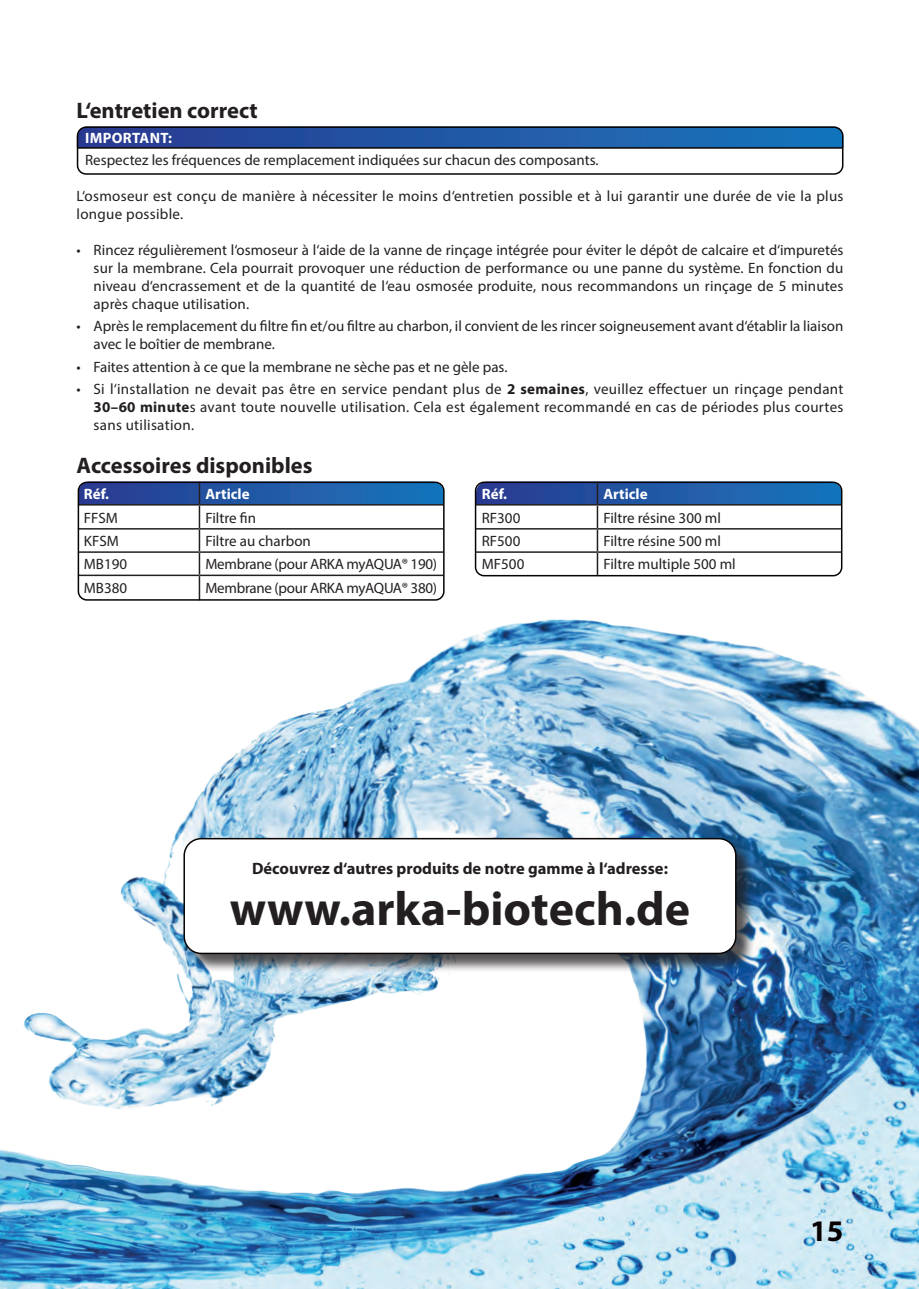
<style>
.page{position:relative;width:919px;height:1289px;background:#fff}
.page>*{position:absolute;margin:0;border:0;box-sizing:border-box;transform-origin:0 0}
.t1{font:700 48px "Myriad Pro";color:#231f20}
.t2{font:700 30px "Myriad Pro";color:#080302}
.t3{font:700 22.5px "Myriad Pro";color:#231f20}
.t4{font:700 16.5px "Myriad Pro";color:#231f20}
.t5{font:15px/18px "Myriad Pro";color:#231f20;text-align:justify}
.t6{font:15px/18px "Myriad Pro";letter-spacing:.02em;color:#231f20}
.t7{font:15px "Myriad Pro";letter-spacing:-.02em;color:#231f20}
.t8{font:700 15px "Myriad Pro";color:#fff}
.t9{font:700 15px "Myriad Pro";letter-spacing:.02em;color:#fff}
.s1{font-weight:700}
</style>
<div class="page">
<img style="left:0;top:557px;width:918px;height:731px">
<svg style="left:77px;top:127px;width:766px;height:20px;background:#2058a5"></svg>
<div style="left:77px;top:126px;width:766px;height:49px;border:2px solid #080302;border-radius:9px"></div>
<hr style="left:78px;top:147px;width:764px;height:2px;background:#080302">
<div style="left:185px;top:840px;width:570px;height:133px;background:#231f20;opacity:.75"></div>
<div style="left:184px;top:838px;width:551px;height:115px;background:#fff;border-radius:17px"></div>
<div style="left:183px;top:837px;width:553px;height:117px;border:2px solid #080302;border-radius:17px"></div>
<svg style="left:478px;top:484px;width:363px;height:20px;background:#2057a5"></svg>
<svg style="left:78px;top:484px;width:366px;height:116px"></svg>
<div style="left:78px;top:481px;width:366px;height:119px;border:2px solid #080302;border-radius:9px"></div>
<div style="left:475px;top:481px;width:367px;height:95px;border:2px solid #080302;border-radius:9px"></div>
<hr style="left:596px;top:481px;width:2px;height:23px;background:#231f20">
<hr style="left:476px;top:504px;width:121px;height:1px;background:#231f20">
<hr style="left:597px;top:504px;width:244px;height:1px;background:#231f20">
<hr style="left:596px;top:505px;width:2px;height:23px;background:#231f20">
<hr style="left:596px;top:529px;width:2px;height:22px;background:#231f20">
<hr style="left:596px;top:553px;width:2px;height:22px;background:#231f20">
<hr style="left:476px;top:528px;width:121px;height:1px;background:#231f20">
<hr style="left:597px;top:528px;width:244px;height:1px;background:#231f20">
<hr style="left:476px;top:551px;width:121px;height:2px;background:#231f20">
<hr style="left:597px;top:551px;width:244px;height:2px;background:#231f20">
<h3 class="t3" style="left:77px;top:96px;width:183px">L‘entretien correct</h3>
<p class="t9" style="left:85px;top:128px;width:88px">IMPORTANT:</p>
<p class="t5" style="left:85px;top:151px;width:513px">Respectez les fréquences de remplacement indiquées sur chacun des composants.</p>
<p class="t6" style="left:77px;top:187px;width:768px">L‘osmoseur est conçu de manière à nécessiter le moins d‘entretien possible et à lui garantir une durée de vie la plus longue possible.</p>
<p class="t5" style="left:94px;top:241px;width:751px;text-indent:-17px">• Rincez régulièrement l‘osmoseur à l‘aide de la vanne de rinçage intégrée pour éviter le dépôt de calcaire et d‘impuretés sur la membrane. Cela pourrait provoquer une réduction de performance ou une panne du système. En fonction du niveau d‘encrassement et de la quantité de l‘eau osmosée produite, nous recommandons un rinçage de 5 minutes après chaque utilisation.</p>
<p class="t5" style="left:94px;top:317px;width:751px;text-indent:-17px">• Après le remplacement du filtre fin et/ou filtre au charbon, il convient de les rincer soigneusement avant d‘établir la liaison avec le boîtier de membrane.</p>
<p class="t5" style="left:77px;top:357px;width:431px">• Faites attention à ce que la membrane ne sèche pas et ne gèle pas.</p>
<p class="t5" style="left:94px;top:380px;width:751px;text-indent:-17px">• Si l‘installation ne devait pas être en service pendant plus de <span class="s1">2 semaines</span>, veuillez effectuer un rinçage pendant <span class="s1">30–60 minute</span>s avant toute nouvelle utilisation. Cela est également recommandé en cas de périodes plus courtes sans utilisation.</p>
<h3 class="t3" style="left:77px;top:450px;width:237px">Accessoires disponibles</h3>
<p class="t8" style="left:84px;top:484px;width:27px">Réf.</p>
<p class="t8" style="left:205px;top:484px;width:46px">Article</p>
<p class="t5" style="left:84px;top:508px;width:36px">FFSM</p>
<p class="t5" style="left:205px;top:508px;width:52px">Filtre fin</p>
<p class="t5" style="left:84px;top:532px;width:36px">KFSM</p>
<p class="t5" style="left:205px;top:532px;width:107px">Filtre au charbon</p>
<p class="t5" style="left:84px;top:555px;width:45px">MB190</p>
<p class="t7" style="left:205px;top:555px;width:233px">Membrane (pour ARKA myAQUA® 190)</p>
<p class="t5" style="left:84px;top:578px;width:45px">MB380</p>
<p class="t7" style="left:205px;top:578px;width:233px">Membrane (pour ARKA myAQUA® 380)</p>
<p class="t8" style="left:482px;top:484px;width:27px">Réf.</p>
<p class="t8" style="left:603px;top:484px;width:46px">Article</p>
<p class="t5" style="left:482px;top:508px;width:40px">RF300</p>
<p class="t5" style="left:603px;top:508px;width:119px">Filtre résine 300 ml</p>
<p class="t5" style="left:482px;top:532px;width:40px">RF500</p>
<p class="t5" style="left:603px;top:532px;width:119px">Filtre résine 500 ml</p>
<p class="t5" style="left:482px;top:555px;width:44px">MF500</p>
<p class="t5" style="left:603px;top:555px;width:134px">Filtre multiple 500 ml</p>
<p class="t4" style="left:252px;top:858px;width:417px">Découvrez d‘autres produits de notre gamme à l‘adresse:</p>
<h1 class="t1" style="left:230px;top:877px;width:462px">www.arka-biotech.de</h1>
<h2 class="t2" style="left:810px;top:1211px;width:35px">15</h2>
</div>
